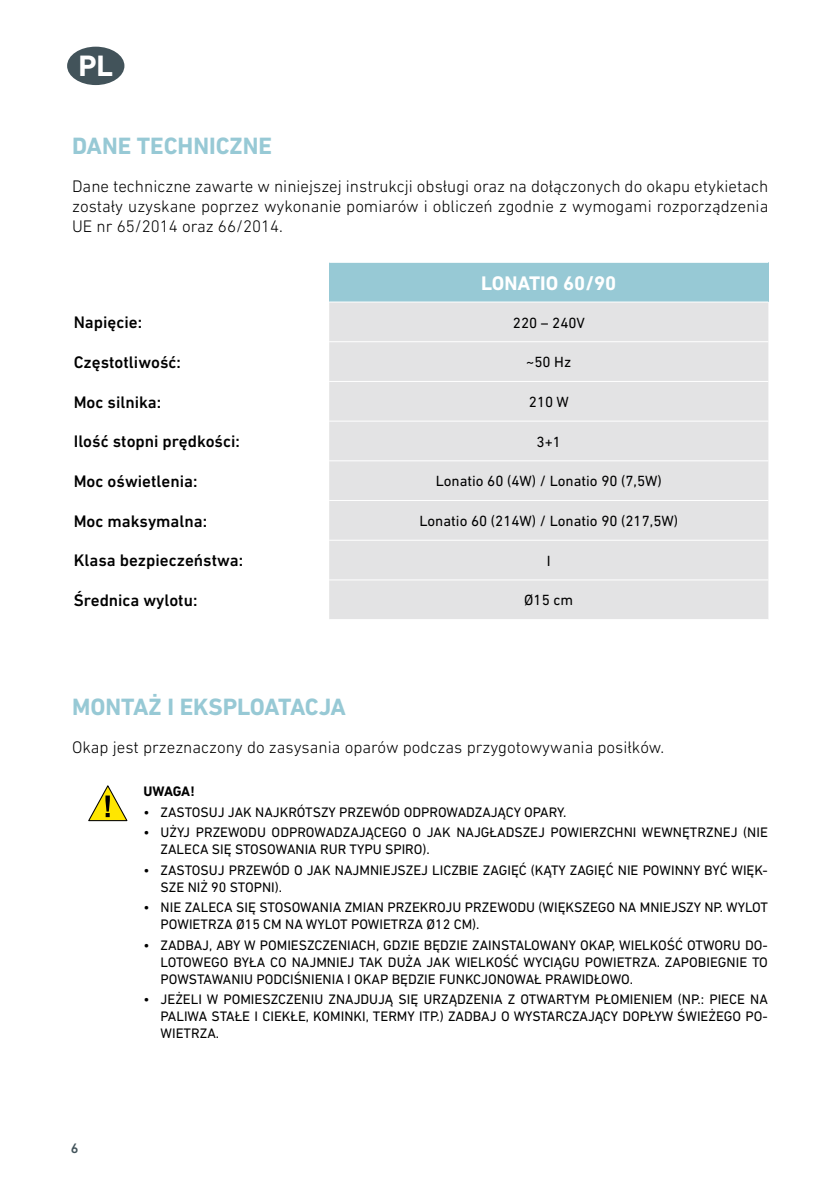
<style>
.page{position:relative;width:840px;height:1191px;background:#fff}
.page>*{position:absolute;margin:0;border:0;box-sizing:border-box;transform-origin:0 0}
.t1{font:700 30px "DIN Next LT Pro";color:#fff}
.t2{font:700 24px "DIN Next LT Pro";color:#97c9d5}
.t3{font:700 20px "DIN Next LT Pro";color:#fff}
.t4{font:300 17px/20.4px "DIN Next LT Pro";color:#000;text-align:justify}
.t5{font:500 17px "DIN Next LT Pro";color:#000}
.t6{font:15px "DIN Next LT Pro";color:#000}
.t7{font:14px/16.8px "DIN Next LT Pro";color:#000}
.t8{font:700 14px "DIN Next LT Pro";letter-spacing:-.03em;color:#000}
.t9{font:500 14px "DIN Next LT Pro";color:#42535a}
</style>
<div class="page">
<div style="left:67px;top:47px;width:57px;height:38px;background:#42535a;border-radius:50%"></div>
<div style="left:329px;top:262px;width:439px;height:40px;background:#97c9d5"></div>
<div style="left:329px;top:303px;width:439px;height:316px;background:#e3e3e4"></div>
<hr style="left:329px;top:262px;width:439px;height:1px;background:#fff">
<hr style="left:329px;top:341px;width:439px;height:1px;background:#fff">
<hr style="left:329px;top:381px;width:439px;height:1px;background:#fff">
<hr style="left:329px;top:421px;width:439px;height:1px;background:#fff">
<hr style="left:329px;top:460px;width:439px;height:1px;background:#fff">
<hr style="left:329px;top:500px;width:439px;height:1px;background:#fff">
<hr style="left:329px;top:540px;width:439px;height:1px;background:#fff">
<hr style="left:329px;top:579px;width:439px;height:1px;background:#fff">
<svg style="left:88px;top:785px;width:40px;height:37px"></svg>
<h1 class="t1" style="left:78px;top:48px;width:36px">PL</h1>
<h2 class="t2" style="left:72px;top:132px;width:201px">DANE TECHNICZNE</h2>
<p class="t4" style="left:72px;top:175px;width:697px">Dane techniczne zawarte w niniejszej instrukcji obsługi oraz na dołączonych do okapu etykietach zostały uzyskane poprzez wykonanie pomiarów i obliczeń zgodnie z wymogami rozporządzenia UE nr 65/2014 oraz 66/2014.</p>
<h3 class="t3" style="left:481px;top:271px;width:136px">LONATIO 60/90</h3>
<p class="t5" style="left:74px;top:313px;width:70px">Napięcie:</p>
<p class="t6" style="left:512px;top:314px;width:74px">220 – 240V</p>
<p class="t5" style="left:74px;top:352px;width:109px">Częstotliwość:</p>
<p class="t6" style="left:526px;top:353px;width:46px">~50 Hz</p>
<p class="t5" style="left:74px;top:392px;width:89px">Moc silnika:</p>
<p class="t6" style="left:528px;top:393px;width:42px">210 W</p>
<p class="t5" style="left:74px;top:432px;width:168px">Ilość stopni prędkości:</p>
<p class="t6" style="left:536px;top:433px;width:26px">3+1</p>
<p class="t5" style="left:74px;top:471px;width:125px">Moc oświetlenia:</p>
<p class="t6" style="left:435px;top:472px;width:227px">Lonatio 60 (4W) / Lonatio 90 (7,5W)</p>
<p class="t5" style="left:74px;top:511px;width:135px">Moc maksymalna:</p>
<p class="t6" style="left:419px;top:512px;width:260px">Lonatio 60 (214W) / Lonatio 90 (217,5W)</p>
<p class="t5" style="left:74px;top:551px;width:171px">Klasa bezpieczeństwa:</p>
<p class="t6" style="left:546px;top:552px;width:5px">I</p>
<p class="t5" style="left:74px;top:590px;width:125px">Średnica wylotu:</p>
<p class="t6" style="left:524px;top:591px;width:50px">Ø15 cm</p>
<h2 class="t2" style="left:72px;top:693px;width:275px">MONTAŻ I EKSPLOATACJA</h2>
<p class="t4" style="left:72px;top:736px;width:593px">Okap jest przeznaczony do zasysania oparów podczas przygotowywania posiłków.</p>
<p class="t8" style="left:143px;top:783px;width:53px">UWAGA!</p>
<p class="t7" style="left:143px;top:803px;width:424px">• ZASTOSUJ JAK NAJKRÓTSZY PRZEWÓD ODPROWADZAJĄCY OPARY.</p>
<p class="t7" style="left:160px;top:824px;width:608px;text-indent:-17px">• UŻYJ PRZEWODU ODPROWADZAJĄCEGO O JAK NAJGŁADSZEJ POWIERZCHNI WEWNĘTRZNEJ (NIE<br>ZALECA SIĘ STOSOWANIA RUR TYPU SPIRO).</p>
<p class="t7" style="left:160px;top:861px;width:608px;text-indent:-17px">• ZASTOSUJ PRZEWÓD O JAK NAJMNIEJSZEJ LICZBIE ZAGIĘĆ (KĄTY ZAGIĘĆ NIE POWINNY BYĆ WIĘK-<br>SZE NIŻ 90 STOPNI).</p>
<p class="t7" style="left:160px;top:899px;width:608px;text-indent:-17px">• NIE ZALECA SIĘ STOSOWANIA ZMIAN PRZEKROJU PRZEWODU (WIĘKSZEGO NA MNIEJSZY NP. WYLOT<br>POWIETRZA Ø15 CM NA WYLOT POWIETRZA Ø12 CM).</p>
<p class="t7" style="left:160px;top:936px;width:608px;text-align:justify;text-indent:-17px">• ZADBAJ, ABY W POMIESZCZENIACH, GDZIE BĘDZIE ZAINSTALOWANY OKAP, WIELKOŚĆ OTWORU DO-LOTOWEGO BYŁA CO NAJMNIEJ TAK DUŻA JAK WIELKOŚĆ WYCIĄGU POWIETRZA. ZAPOBIEGNIE TO POWSTAWANIU PODCIŚNIENIA I OKAP BĘDZIE FUNKCJONOWAŁ PRAWIDŁOWO.</p>
<p class="t7" style="left:160px;top:991px;width:608px;text-align:justify;text-indent:-17px">• JEŻELI W POMIESZCZENIU ZNAJDUJĄ SIĘ URZĄDZENIA Z OTWARTYM PŁOMIENIEM (NP.: PIECE NA PALIWA STAŁE I CIEKŁE, KOMINKI, TERMY ITP.) ZADBAJ O WYSTARCZAJĄCY DOPŁYW ŚWIEŻEGO PO-WIETRZA.</p>
<p class="t9" style="left:71px;top:1139px;width:9px">6</p>
</div>
